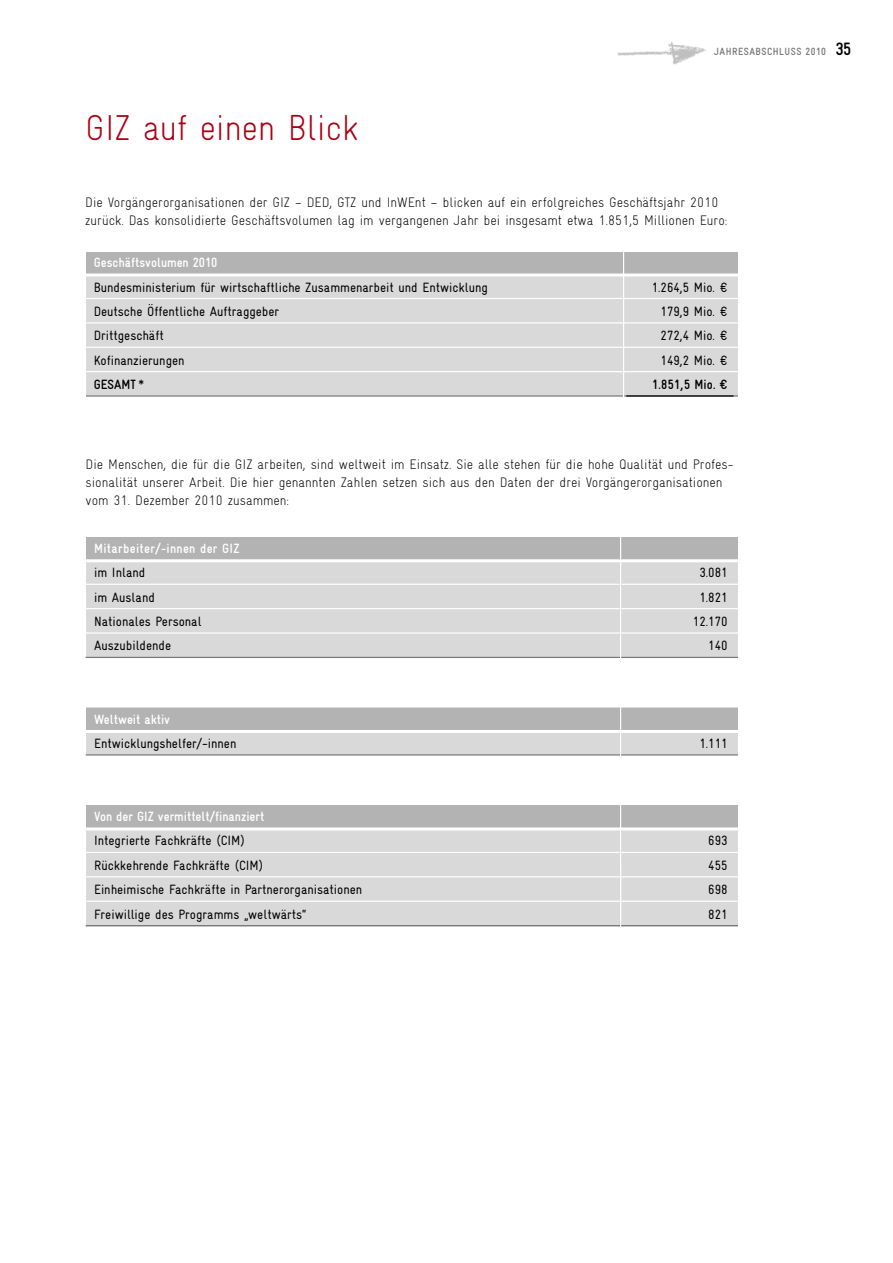
<style>
.page{position:relative;width:893px;height:1263px;background:#fff}
.page>*{position:absolute;margin:0;border:0;box-sizing:border-box;transform-origin:0 0}
.t1{font:300 condensed 36px "Gravur";letter-spacing:-.01em;color:#aa0013}
.t2{font:300 condensed 13.8px/18px "Gravur";color:#000}
.t3{font:condensed 13.5px "Gravur";color:#000}
.t4{font:700 condensed 13.5px "Gravur";color:#fff}
.t5{font:700 condensed 13.5px "Gravur";letter-spacing:.025em;color:#fff}
.t6{font:700 condensed 13.5px "Gravur";color:#000}
.t7{font:700 condensed 10.5px "Gravur";letter-spacing:.045em;color:#787878}
.s1{font-size:18px;color:#000}
.s2{font-weight:400}
</style>
<div class="page">
<img style="left:617px;top:42px;width:89px;height:23px">
<div style="left:86px;top:808px;width:652px;height:118px;background:#d9d9d9"></div>
<div style="left:86px;top:805px;width:652px;height:23px;background:#b3b3b3"></div>
<div style="left:86px;top:543px;width:652px;height:114px;background:#d9d9d9"></div>
<div style="left:86px;top:537px;width:652px;height:24px;background:#b3b3b3"></div>
<div style="left:86px;top:707px;width:652px;height:48px;background:#d9d9d9"></div>
<div style="left:86px;top:708px;width:652px;height:23px;background:#b3b3b3"></div>
<div style="left:86px;top:257px;width:652px;height:139px;background:#d9d9d9"></div>
<div style="left:86px;top:252px;width:652px;height:24px;background:#b3b3b3"></div>
<hr style="left:86px;top:559px;width:654px;height:3px;background:#fff">
<hr style="left:86px;top:584px;width:654px;height:1px;background:#fff">
<hr style="left:86px;top:608px;width:654px;height:1px;background:#fff">
<hr style="left:86px;top:632px;width:654px;height:2px;background:#fff">
<hr style="left:86px;top:657px;width:654px;height:1px;background:#787878">
<hr style="left:86px;top:730px;width:654px;height:3px;background:#fff">
<hr style="left:86px;top:754px;width:654px;height:1px;background:#787878">
<hr style="left:86px;top:827px;width:654px;height:3px;background:#fff">
<hr style="left:86px;top:852px;width:654px;height:1px;background:#fff">
<hr style="left:86px;top:876px;width:654px;height:1px;background:#fff">
<hr style="left:86px;top:901px;width:654px;height:1px;background:#fff">
<hr style="left:86px;top:925px;width:654px;height:1px;background:#787878">
<hr style="left:85px;top:273px;width:655px;height:3px;background:#fff">
<hr style="left:85px;top:298px;width:655px;height:1px;background:#fff">
<hr style="left:85px;top:322px;width:655px;height:1px;background:#fff">
<hr style="left:85px;top:347px;width:655px;height:1px;background:#fff">
<hr style="left:85px;top:371px;width:655px;height:1px;background:#fff">
<hr style="left:85px;top:395px;width:655px;height:2px;background:#787878">
<hr style="left:623px;top:222px;width:1px;height:229px;background:#fff">
<div style="left:74px;top:247px;width:12px;height:212px;background:#fff"></div>
<div style="left:739px;top:171px;width:24px;height:964px;background:#fff"></div>
<hr style="left:620px;top:520px;width:1px;height:445px;background:#fff">
<hr style="left:626px;top:395px;width:107px;height:2px;background:#000">
<h1 class="t1" style="left:85px;top:115px;width:275px">GIZ auf einen Blick</h1>
<p class="t7" style="left:714px;top:48px;width:139px">JAHRESABSCHLUSS 2010 <span class="s1">35</span></p>
<p class="t2" style="left:85px;top:195px;width:644px">Die Vorgängerorganisationen der GIZ – DED, GTZ und InWEnt – blicken auf ein erfolgreiches Geschäftsjahr 2010 zurück. Das konsolidierte Geschäftsvolumen lag im vergangenen Jahr bei insgesamt etwa 1.851,5 Millionen Euro:</p>
<p class="t4" style="left:94px;top:258px;width:125px">Geschäftsvolumen 2010</p>
<p class="t3" style="left:94px;top:282px;width:396px">Bundesministerium für wirtschaftliche Zusammenarbeit und Entwicklung</p>
<p class="t3" style="left:652px;top:282px;width:77px">1.264,5 Mio. €</p>
<p class="t3" style="left:94px;top:306px;width:187px">Deutsche Öffentliche Auftraggeber</p>
<p class="t3" style="left:660px;top:306px;width:68px">179,9 Mio. €</p>
<p class="t3" style="left:94px;top:331px;width:71px">Drittgeschäft</p>
<p class="t3" style="left:660px;top:331px;width:68px">272,4 Mio. €</p>
<p class="t3" style="left:94px;top:355px;width:92px">Kofinanzierungen</p>
<p class="t3" style="left:660px;top:355px;width:68px">149,2 Mio. €</p>
<p class="t6" style="left:94px;top:380px;width:51px">GESAMT <span class="s2">*</span></p>
<p class="t6" style="left:652px;top:380px;width:77px">1.851,5 Mio. €</p>
<p class="t2" style="left:86px;top:456px;width:649px">Die Menschen, die für die GIZ arbeiten, sind weltweit im Einsatz. Sie alle stehen für die hohe Qualität und Profes&shy;sionalität unserer Arbeit. Die hier genannten Zahlen setzen sich aus den Daten der drei Vorgängerorganisationen vom 31. Dezember 2010 zusammen:</p>
<p class="t5" style="left:94px;top:543px;width:147px">Mitarbeiter/-innen der GIZ</p>
<p class="t3" style="left:94px;top:568px;width:53px">im Inland</p>
<p class="t3" style="left:699px;top:568px;width:30px">3.081</p>
<p class="t3" style="left:94px;top:592px;width:62px">im Ausland</p>
<p class="t3" style="left:699px;top:592px;width:30px">1.821</p>
<p class="t3" style="left:94px;top:617px;width:109px">Nationales Personal</p>
<p class="t3" style="left:693px;top:617px;width:36px">12.170</p>
<p class="t3" style="left:94px;top:641px;width:79px">Auszubildende</p>
<p class="t3" style="left:708px;top:641px;width:21px">140</p>
<p class="t4" style="left:94px;top:714px;width:78px">Weltweit aktiv</p>
<p class="t3" style="left:94px;top:738px;width:144px">Entwicklungshelfer/-innen</p>
<p class="t3" style="left:699px;top:738px;width:30px">1.111</p>
<p class="t4" style="left:94px;top:812px;width:172px">Von der GIZ vermittelt/finanziert</p>
<p class="t3" style="left:94px;top:836px;width:152px">Integrierte Fachkräfte (CIM)</p>
<p class="t3" style="left:708px;top:836px;width:21px">693</p>
<p class="t3" style="left:94px;top:860px;width:171px">Rückkehrende Fachkräfte (CIM)</p>
<p class="t3" style="left:708px;top:860px;width:21px">455</p>
<p class="t3" style="left:94px;top:885px;width:270px">Einheimische Fachkräfte in Partnerorganisationen</p>
<p class="t3" style="left:708px;top:885px;width:21px">698</p>
<p class="t3" style="left:94px;top:909px;width:214px">Freiwillige des Programms „weltwärts“</p>
<p class="t3" style="left:708px;top:909px;width:21px">821</p>
</div>
